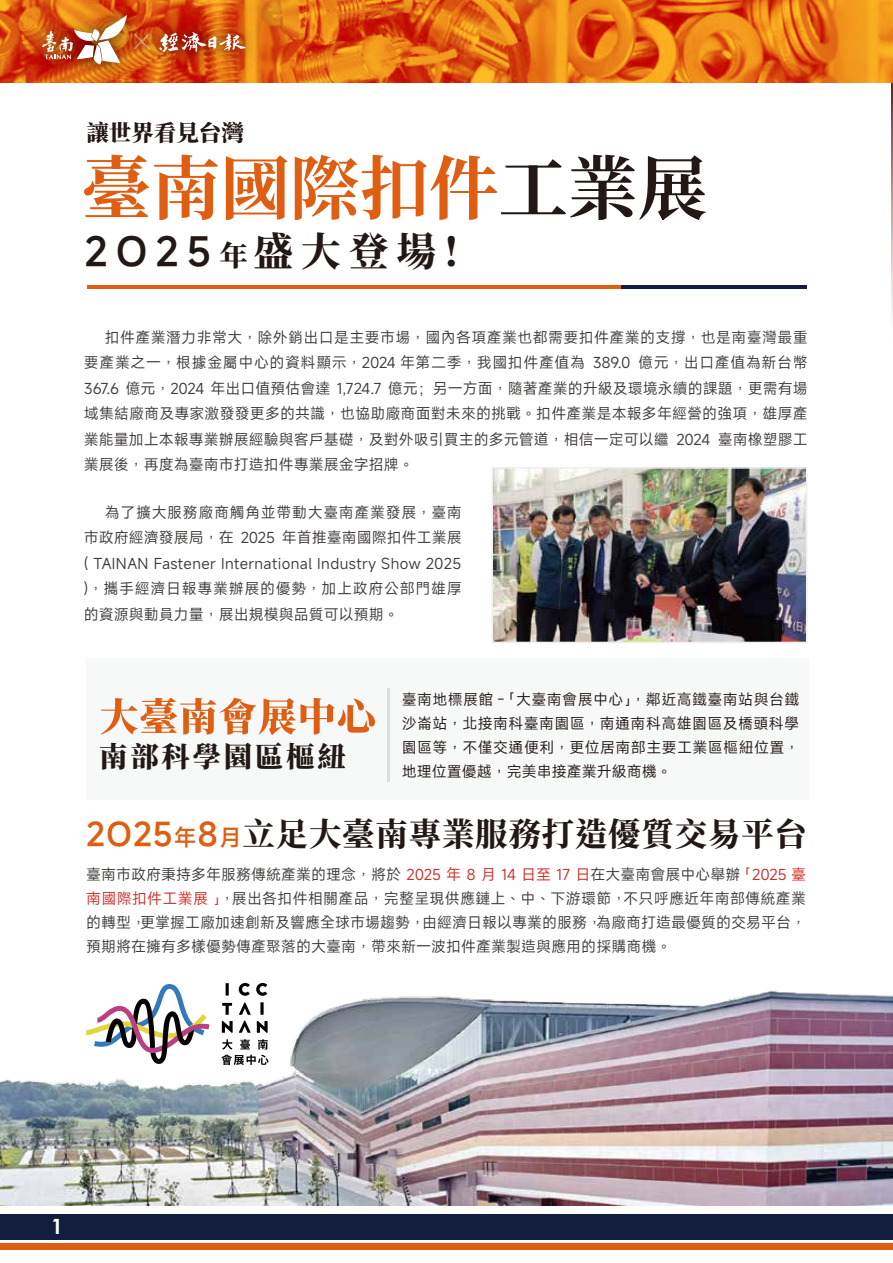
<style>
.page{position:relative;width:893px;height:1263px;background:#fff}
.page>*{position:absolute;margin:0;border:0;box-sizing:border-box;transform-origin:0 0}
.t1{font:700 69.45px "Noto Serif TC";color:#df5e11}
.t2{font:800 39.75px "Noto Serif TC";color:#221815}
.t3{font:800 32.4px "Noto Serif TC";letter-spacing:.025em;color:#221815}
.t4{font:900 28.35px "Noto Serif TC";letter-spacing:.1em;color:#221815}
.t5{font:900 22.5px "Noto Serif TC";color:#221815}
.t6{font:700 21px "Century Gothic";color:#fff}
.t7{font:15px/25.5px "Mi Sans TC";color:#3e3a39;text-align:justify}
.t8{font:15px/24px "Mi Sans TC";color:#3d3a39;text-align:justify}
.t9{font:15px/24px "Mi Sans TC";letter-spacing:.025em;color:#221815;text-align:justify}
.s1{color:#221815}
.s2{font-family:"Mi Sans TC";font-weight:600}
.s3{font-size:28.5px}
.s4{font-family:"Mi Sans TC";font-weight:600;color:#df5e11}
.s5{font-family:"Mi Sans TC";font-weight:600;font-size:22.8px;color:#df5e11}
.s6{color:#cd2b25}
</style>
<div class="page">
<img style="left:891px;top:82px;width:2px;height:234px">
<div style="left:86px;top:658px;width:722px;height:142px;background:#f7f8f8"></div>
<div style="left:0;top:1214px;width:893px;height:25px;background:#131e3f"></div>
<div style="left:0;top:1243px;width:893px;height:6px;background:#df5e11"></div>
<img style="left:0;top:983px;width:893px;height:223px">
<hr style="left:387px;top:688px;width:3px;height:93px;background:#dcdddd">
<svg style="left:101px;top:698px;width:274px;height:37px"></svg>
<hr style="left:87px;top:286px;width:186px;height:3px;background:#df5e11">
<hr style="left:269px;top:286px;width:186px;height:3px;background:#df5e11">
<hr style="left:448px;top:286px;width:186px;height:3px;background:#df5e11">
<hr style="left:621px;top:286px;width:186px;height:3px;background:#131e3f">
<svg style="left:0;top:0;width:893px;height:82px;background:#e47015"></svg>
<img style="left:20px;top:0;width:248px;height:83px">
<svg style="left:159px;top:32px;width:87px;height:21px;background:#ca714e"></svg>
<svg style="left:134px;top:33px;width:16px;height:16px"></svg>
<img style="left:42px;top:15px;width:85px;height:50px">
<img style="left:494px;top:470px;width:310px;height:170px">
<div style="left:491px;top:467px;width:316px;height:176px;border:2px solid #efefef"></div>
<h3 class="t5" style="left:86px;top:121px;width:159px">讓世界看見台灣</h3>
<h1 class="t1" style="left:81px;top:149px;width:627px">臺南國際扣件<span class="s1">工業展</span></h1>
<h2 class="t2" style="left:84px;top:229px;width:376px"><span class="s2">2O25</span><span class="s3">年</span>盛大登場!</h2>
<p class="t7" style="left:84px;top:324px;width:725px;text-indent:21px">扣件產業潛力非常大，除外銷出口是主要市場，國內各項產業也都需要扣件產業的支撐，也是南臺灣最重要產業之一，根據金屬中心的資料顯示，2024 年第二季，我國扣件產值為 389.0 億元，出口產值為新台幣367.6 億元，2024 年出口值預估會達 1,724.7 億元；另一方面，隨著產業的升級及環境永續的課題，更需有場域集結廠商及專家激發發更多的共識，也協助廠商面對未來的挑戰。扣件產業是本報多年經營的強項，雄厚產業能量加上本報專業辦展經驗與客戶基礎，及對外吸引買主的多元管道，相信一定可以繼 2024 臺南橡塑膠工業展後，再度為臺南市打造扣件專業展金字招牌。</p>
<p class="t7" style="left:84px;top:499px;width:380px;text-indent:21px">為了擴大服務廠商觸角並帶動大臺南產業發展，臺南市政府經濟發展局，在 2025 年首推臺南國際扣件工業展( TAINAN Fastener International Industry Show 2025 )，攜手經濟日報專業辦展的優勢，加上政府公部門雄厚的資源與動員力量，展出規模與品質可以預期。</p>
<h3 class="t4" style="left:99px;top:741px;width:248px">南部科學園區樞紐</h3>
<p class="t9" style="left:402px;top:687px;width:399px">臺南地標展館－「大臺南會展中心」，鄰近高鐵臺南站與台鐵沙崙站，北接南科臺南園區，南通南科高雄園區及橋頭科學園區等，不僅交通便利，更位居南部主要工業區樞紐位置，地理位置優越，完美串接產業升級商機。</p>
<h3 class="t3" style="left:86px;top:816px;width:722px"><span class="s4">2O25</span><span class="s5">年</span><span class="s4">8</span><span class="s5">月</span>立足大臺南專業服務打造優質交易平台</h3>
<p class="t8" style="left:86px;top:862px;width:721px">臺南市政府秉持多年服務傳統產業的理念，將於 <span class="s6">2025 年 8 月 14 日至 17 日</span>在大臺南會展中心舉辦 <span class="s6">「2025 臺南國際扣件工業展 」</span>，展出各扣件相關產品，完整呈現供應鏈上、中、下游環節，不只呼應近年南部傳統產業的轉型，更掌握工廠加速創新及響應全球市場趨勢，由經濟日報以專業的服務，為廠商打造最優質的交易平台，預期將在擁有多樣優勢傳產聚落的大臺南，帶來新一波扣件產業製造與應用的採購商機。</p>
<h3 class="t6" style="left:51px;top:1211px;width:13px">1</h3>
</div>
